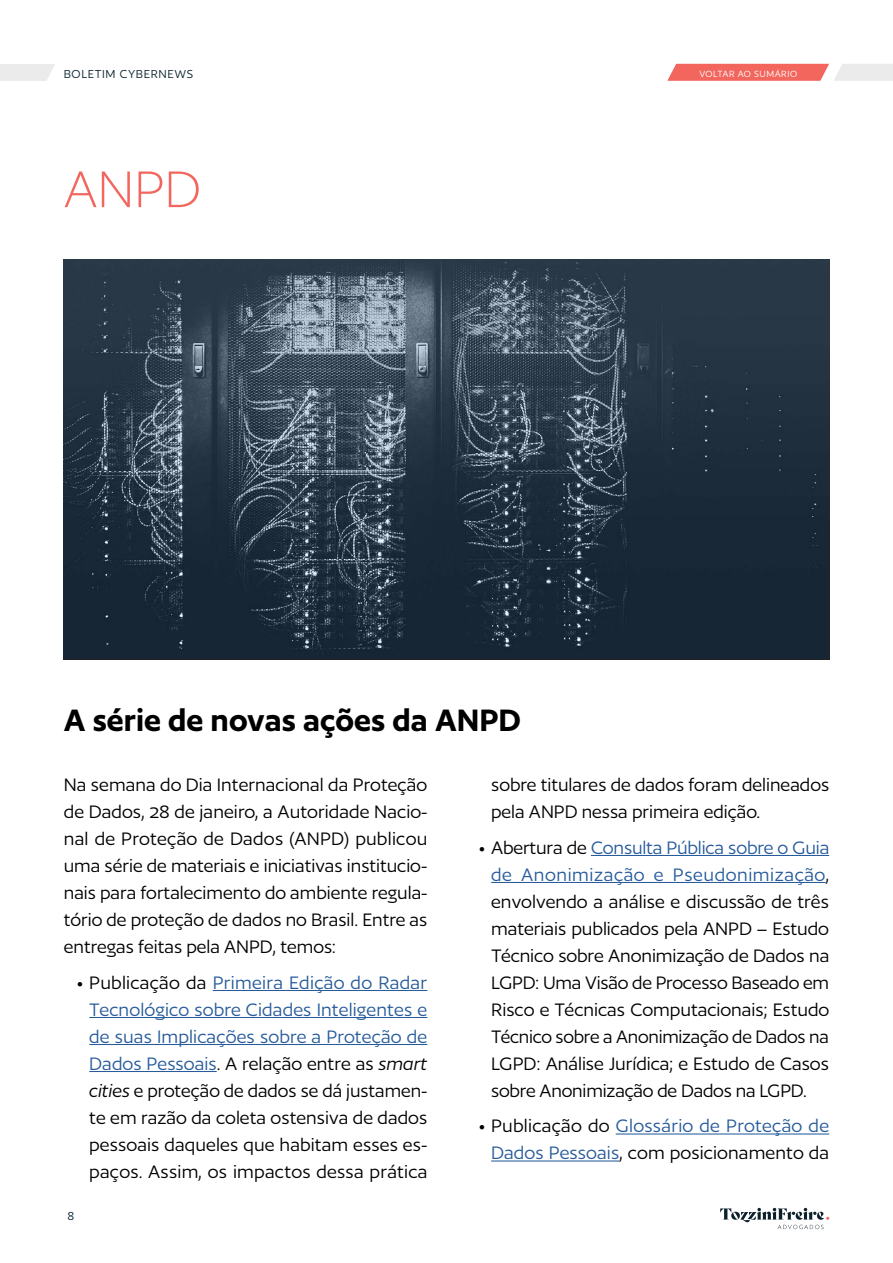
<style>
.page{position:relative;width:893px;height:1263px;background:#fff}
.page>*{position:absolute;margin:0;border:0;box-sizing:border-box;transform-origin:0 0}
.t1{font:300 60px "Author";color:#f2665e}
.t2{font:600 36px "Author";color:#000}
.t3{font:21px/27px "Author";color:#000;text-align:justify}
.t4{font:21px/27px "Author";letter-spacing:.005em;color:#275b9b;text-align:right}
.t5{font:13.5px "Author";letter-spacing:.05em;color:#0b2430}
.t6{font:10.5px "Author";letter-spacing:.05em;color:#fff}
.s1{color:#275b9b}
.s2{font-style:italic}
.s3{color:#000}
</style>
<div class="page">
<svg style="left:720px;top:1208px;width:109px;height:21px"></svg>
<svg style="left:0;top:64px;width:55px;height:17px"></svg>
<svg style="left:667px;top:64px;width:226px;height:17px;background:#f1938e"></svg>
<hr style="left:213px;top:990px;width:214px;height:1px;background:#275b9b">
<hr style="left:89px;top:1017px;width:338px;height:1px;background:#275b9b">
<hr style="left:89px;top:1044px;width:338px;height:1px;background:#275b9b">
<hr style="left:89px;top:1071px;width:128px;height:1px;background:#275b9b">
<hr style="left:591px;top:855px;width:238px;height:1px;background:#275b9b">
<hr style="left:491px;top:882px;width:334px;height:1px;background:#275b9b">
<hr style="left:616px;top:1133px;width:213px;height:1px;background:#275b9b">
<hr style="left:491px;top:1160px;width:128px;height:1px;background:#275b9b">
<img style="left:64px;top:259px;width:765px;height:400px">
<p class="t5" style="left:64px;top:67px;width:131px">BOLETIM CYBERNEWS</p>
<h1 class="t1" style="left:64px;top:159px;width:138px">ANPD</h1>
<p class="t6" style="left:699px;top:68px;width:99px">VOLTAR AO SUMÁRIO</p>
<h2 class="t2" style="left:64px;top:702px;width:459px">A série de novas ações da ANPD</h2>
<p class="t3" style="left:64px;top:771px;width:365px">Na semana do Dia Internacional da Proteção de Dados, 28 de janeiro, a Autoridade Nacio&shy;nal de Proteção de Dados (ANPD) publicou uma série de materiais e iniciativas institucio&shy;nais para fortalecimento do ambiente regula&shy;tório de proteção de dados no Brasil. Entre as entregas feitas pela ANPD, temos:</p>
<p class="t3" style="left:89px;top:969px;width:340px;text-indent:-13px">• Publicação da <span class="s1">Primeira Edição do Radar Tecnológico sobre Cidades Inteligentes e de suas Implicações sobre a Proteção de Dados Pessoais</span>. A relação entre as <span class="s2">smart cities</span> e proteção de dados se dá justamen&shy;te em razão da coleta ostensiva de dados pessoais daqueles que habitam esses es&shy;paços. Assim, os impactos dessa prática</p>
<p class="t3" style="left:491px;top:771px;width:340px">sobre titulares de dados foram delineados pela ANPD nessa primeira edição.</p>
<p class="t3" style="left:491px;top:834px;width:340px;text-indent:-13px">• Abertura de <span class="s1">Consulta Pública sobre o Guia de Anonimização e Pseudonimização</span>, envolvendo a análise e discussão de três materiais publicados pela ANPD – Estudo Técnico sobre Anonimização de Dados na LGPD: Uma Visão de Processo Baseado em Risco e Técnicas Computacionais; Estudo Técnico sobre a Anonimização de Dados na LGPD: Análise Jurídica; e Estudo de Casos sobre Anonimização de Dados na LGPD.</p>
<p class="t4" style="left:478px;top:1112px;width:352px"><span class="s3">• Publicação do</span> Glossário de Proteção de<br>Dados Pessoais<span class="s3">, com posicionamento da</span></p>
<p class="t5" style="left:68px;top:1209px;width:8px">8</p>
</div>
